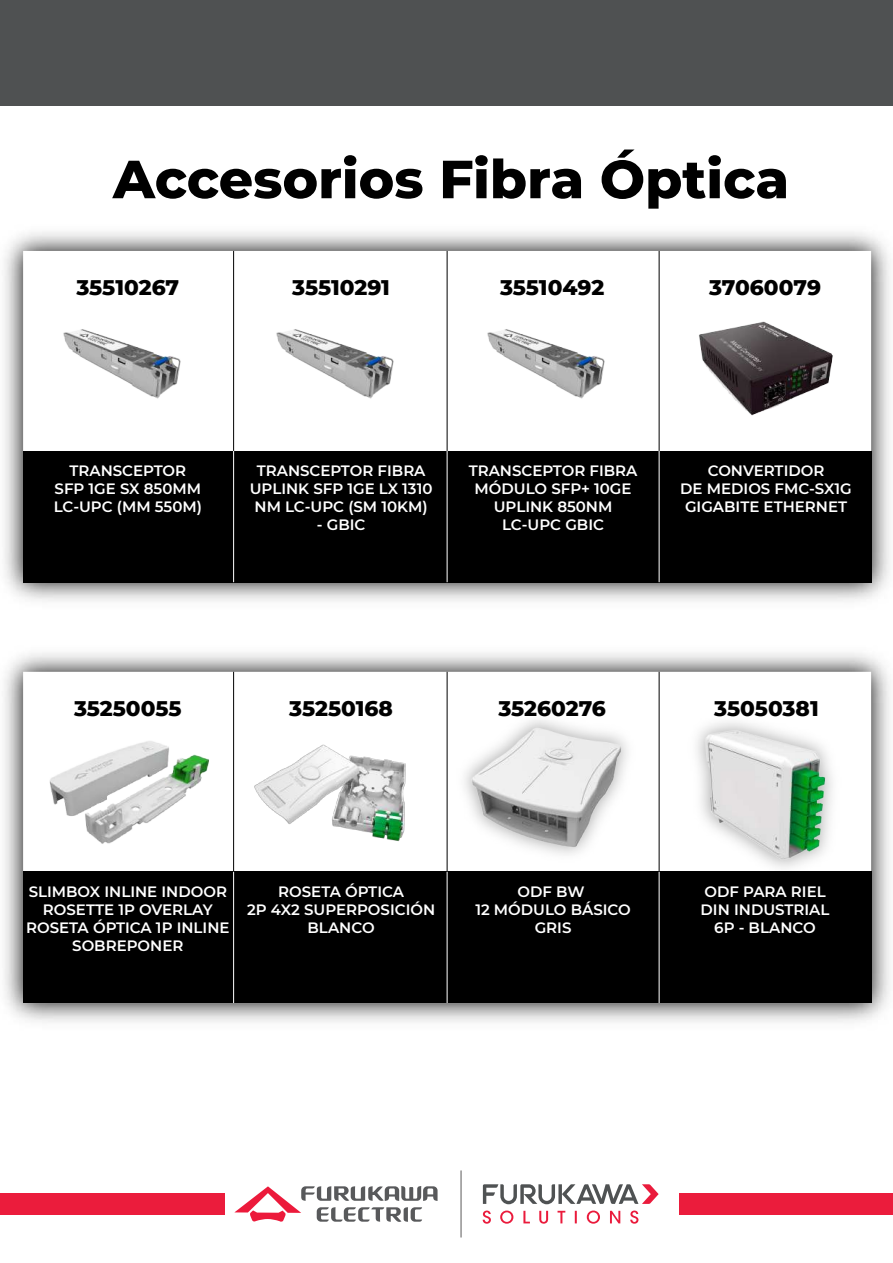
<style>
.page{position:relative;width:893px;height:1263px;background:#fff}
.page>*{position:absolute;margin:0;border:0;box-sizing:border-box;transform-origin:0 0}
.t1{font:800 53.55px "Montserrat";color:#000}
.t2{font:800 21.6px "Montserrat";color:#000}
.t3{font:600 15px/18px "Montserrat";color:#fff;text-align:center}
</style>
<div class="page">
<div style="left:0;top:0;width:893px;height:106px;background:#4f5152"></div>
<div style="left:0;top:1193px;width:225px;height:21px;background:#eb1c3c"></div>
<div style="left:680px;top:1193px;width:213px;height:21px;background:#eb1c3c"></div>
<img style="left:4px;top:232px;width:886px;height:369px">
<svg style="left:23px;top:251px;width:848px;height:200px"></svg>
<hr style="left:233px;top:251px;width:1px;height:200px;background:#000">
<hr style="left:447px;top:251px;width:1px;height:200px;background:#000">
<hr style="left:659px;top:251px;width:1px;height:200px;background:#000">
<div style="left:23px;top:451px;width:848px;height:131px;background:#000"></div>
<hr style="left:233px;top:451px;width:1px;height:131px;background:#fff">
<hr style="left:447px;top:451px;width:1px;height:131px;background:#fff">
<hr style="left:659px;top:451px;width:1px;height:131px;background:#fff">
<img style="left:4px;top:653px;width:886px;height:369px">
<svg style="left:23px;top:672px;width:848px;height:200px"></svg>
<hr style="left:233px;top:672px;width:1px;height:200px;background:#000">
<hr style="left:447px;top:672px;width:1px;height:200px;background:#000">
<hr style="left:659px;top:672px;width:1px;height:200px;background:#000">
<div style="left:23px;top:872px;width:848px;height:131px;background:#000"></div>
<hr style="left:233px;top:872px;width:1px;height:131px;background:#fff">
<hr style="left:447px;top:872px;width:1px;height:131px;background:#fff">
<hr style="left:659px;top:872px;width:1px;height:131px;background:#fff">
<img style="left:229px;top:724px;width:219px;height:142px">
<img style="left:26px;top:694px;width:203px;height:178px">
<img style="left:4px;top:297px;width:212px;height:141px">
<img style="left:216px;top:297px;width:211px;height:141px">
<img style="left:427px;top:297px;width:209px;height:141px">
<img style="left:636px;top:295px;width:254px;height:145px">
<img style="left:682px;top:708px;width:166px;height:164px">
<img style="left:644px;top:725px;width:246px;height:140px">
<img style="left:448px;top:705px;width:196px;height:164px">
<img style="left:441px;top:725px;width:224px;height:125px">
<hr style="left:461px;top:1170px;width:1px;height:67px;background:#5a5959">
<svg style="left:483px;top:1210px;width:155px;height:14px"></svg>
<svg style="left:483px;top:1184px;width:176px;height:20px"></svg>
<svg style="left:234px;top:1186px;width:204px;height:36px"></svg>
<h1 class="t1" style="left:113px;top:140px;width:678px">Accesorios Fibra Óptica</h1>
<h2 class="t2" style="left:76px;top:271px;width:104px">35510267</h2>
<h2 class="t2" style="left:292px;top:271px;width:99px">35510291</h2>
<h2 class="t2" style="left:500px;top:271px;width:106px">35510492</h2>
<h2 class="t2" style="left:709px;top:271px;width:114px">37060079</h2>
<p class="t3" style="left:54px;top:461px;width:150px">TRANSCEPTOR<br>SFP 1GE SX 850MM<br>LC-UPC (MM 550M)</p>
<p class="t3" style="left:250px;top:461px;width:184px">TRANSCEPTOR FIBRA<br>UPLINK SFP 1GE LX 1310<br>NM LC-UPC (SM 10KM)</p>
<p class="t3" style="left:317px;top:515px;width:50px">- GBIC</p>
<p class="t3" style="left:469px;top:461px;width:170px">TRANSCEPTOR FIBRA<br>MÓDULO SFP+ 10GE<br>UPLINK 850NM<br>LC-UPC GBIC</p>
<p class="t3" style="left:680px;top:461px;width:173px">CONVERTIDOR<br>DE MEDIOS FMC-SX1G<br>GIGABITE ETHERNET</p>
<h2 class="t2" style="left:74px;top:692px;width:109px">35250055</h2>
<h2 class="t2" style="left:289px;top:692px;width:105px">35250168</h2>
<h2 class="t2" style="left:498px;top:692px;width:109px">35260276</h2>
<h2 class="t2" style="left:714px;top:692px;width:106px">35050381</h2>
<p class="t3" style="left:26px;top:882px;width:205px">SLIMBOX INLINE INDOOR<br>ROSETTE 1P OVERLAY<br>ROSETA ÓPTICA 1P INLINE<br>SOBREPONER</p>
<p class="t3" style="left:247px;top:882px;width:190px">ROSETA ÓPTICA<br>2P 4X2 SUPERPOSICIÓN<br>BLANCO</p>
<p class="t3" style="left:475px;top:882px;width:157px">ODF BW<br>12 MÓDULO BÁSICO<br>GRIS</p>
<p class="t3" style="left:701px;top:882px;width:130px">ODF PARA RIEL<br>DIN INDUSTRIAL<br>6P - BLANCO</p>
</div>
